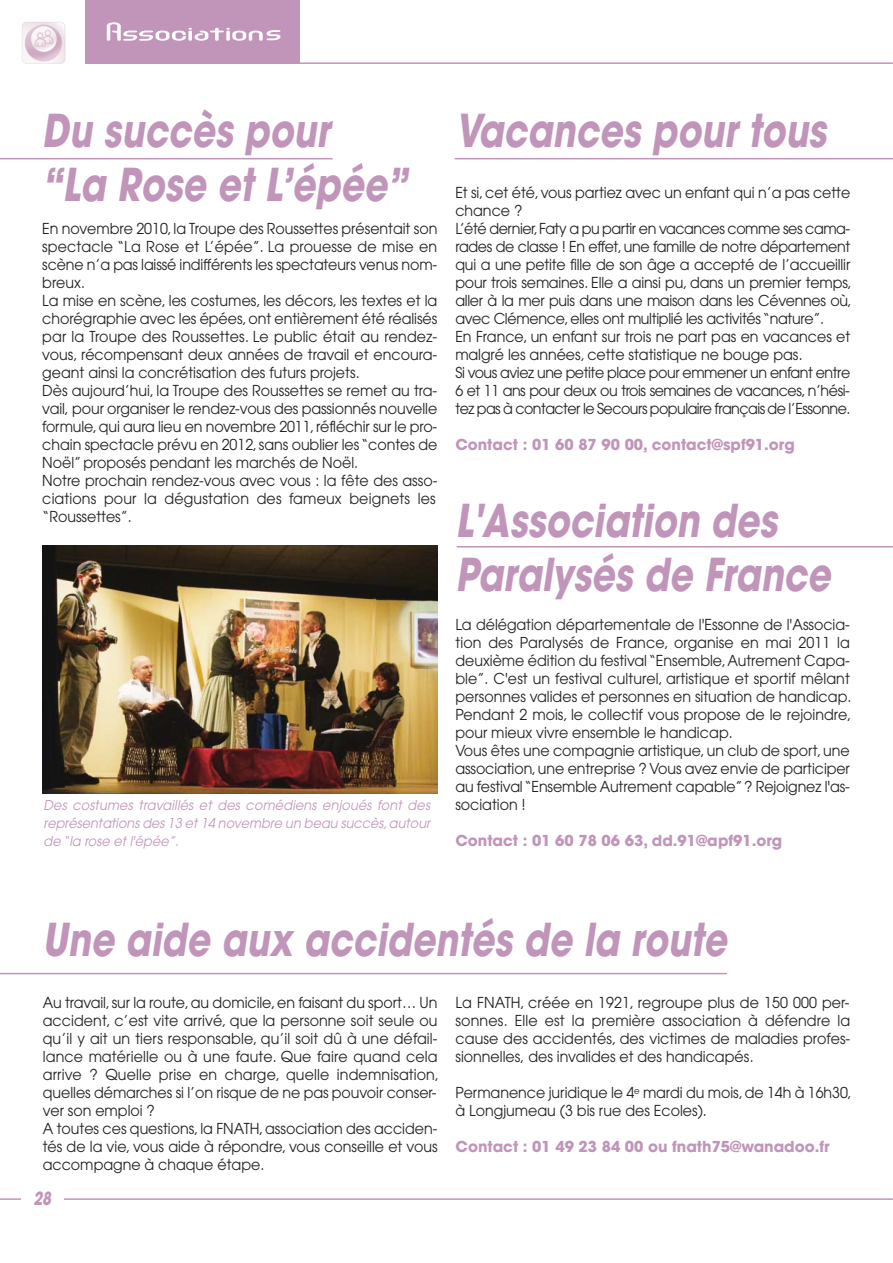
<style>
.page{position:relative;width:893px;height:1263px;background:#fff}
.page>*{position:absolute;margin:0;border:0;box-sizing:border-box;transform-origin:0 0}
.t1{font:italic 700 45px/54px "Avant Garde";letter-spacing:.005em;color:#c195ba;scale:.8 1}
.t2{font:italic 700 18px "Avant Garde";color:#c195ba;scale:.8 1}
.t3{font:15px/18px "Avant Garde";color:#231f20;scale:.95 1}
.t4{font:15px/18px "Avant Garde";letter-spacing:-.02em;color:#231f20;scale:.95 1}
.t5{font:700 15px "Avant Garde";color:#c195ba}
.t6{font:italic 13.5px/18px "Avant Garde";color:#c195ba;text-align:justify;scale:.95 1}
</style>
<div class="page">
<hr style="left:0;top:1198px;width:892px;height:2px;background:#c195ba">
<div style="left:21px;top:1178px;width:43px;height:43px;background:#fff"></div>
<hr style="left:0;top:158px;width:333px;height:1px;background:#c195ba">
<hr style="left:455px;top:158px;width:437px;height:1px;background:#c195ba">
<img style="left:22px;top:22px;width:44px;height:42px;border-radius:6px">
<div style="left:85px;top:0;width:214px;height:64px;background:#c195ba"></div>
<hr style="left:209px;top:62px;width:683px;height:2px;background:#c195ba">
<svg style="left:107px;top:22px;width:173px;height:19px"></svg>
<hr style="left:0;top:973px;width:727px;height:1px;background:#c195ba">
<img style="left:42px;top:545px;width:395px;height:249px">
<hr style="left:457px;top:546px;width:435px;height:2px;background:#c195ba">
<h1 class="t1" style="left:42px;top:108px;width:465px">Du succès pour “La Rose et L’épée”</h1>
<p class="t3" style="left:42px;top:221px;width:417px">En novembre 2010, la Troupe des Roussettes présentait son spectacle “La Rose et L’épée”. La prouesse de mise en scène n’a pas laissé indifférents les spectateurs venus nom&shy;breux.<br>La mise en scène, les costumes, les décors, les textes et la chorégraphie avec les épées, ont entièrement été réalisés par la Troupe des Roussettes. Le public était au rendez&shy;vous, récompensant deux années de travail et encoura&shy;geant ainsi la concrétisation des futurs projets.<br>Dès aujourd’hui, la Troupe des Roussettes se remet au tra&shy;vail, pour organiser le rendez-vous des passionnés nouvelle formule, qui aura lieu en novembre 2011, réfléchir sur le pro&shy;chain spectacle prévu en 2012, sans oublier les “contes de Noël” proposés pendant les marchés de Noël.<br>Notre prochain rendez-vous avec vous : la fête des asso&shy;ciations pour la dégustation des fameux beignets les “Roussettes”.</p>
<p class="t6" style="left:44px;top:797px;width:411px">Des costumes travaillés et des comédiens enjoués font des représentations des 13 et 14 novembre un beau succès,autour de “la rose et l'épée”.</p>
<h1 class="t1" style="left:455px;top:108px;width:473px">Vacances pour tous</h1>
<p class="t4" style="left:455px;top:185px;width:419px">Et si, cet été, vous partiez avec un enfant qui n’a pas cette chance ?<br>L’été dernier, Faty a pu partir en vacances comme ses cama&shy;rades de classe ! En effet, une famille de notre département qui a une petite fille de son âge a accepté de l’accueillir pour trois semaines. Elle a ainsi pu, dans un premier temps, aller à la mer puis dans une maison dans les Cévennes où, avec Clémence, elles ont multiplié les activités “nature”.<br>En France, un enfant sur trois ne part pas en vacances et malgré les années, cette statistique ne bouge pas.<br>Si vous aviez une petite place pour emmener un enfant entre 6 et 11 ans pour deux ou trois semaines de vacances, n’hési&shy;tez pas à contacter le Secours populaire français de l’Essonne.</p>
<p class="t5" style="left:455px;top:439px;width:341px">Contact : 01 60 87 90 00, contact@spf91.org</p>
<h1 class="t1" style="left:455px;top:498px;width:478px">L 'Association des<br>Paralysés de France</h1>
<p class="t3" style="left:455px;top:617px;width:418px">La délégation départementale de l'Essonne de l'Associa&shy;tion des Paralysés de France, organise en mai 2011 la deuxième édition du festival “Ensemble, Autrement Capa&shy;ble”. C'est un festival culturel, artistique et sportif mêlant personnes valides et personnes en situation de handicap.<br>Pendant 2 mois, le collectif vous propose de le rejoindre, pour mieux vivre ensemble le handicap.<br>Vous êtes une compagnie artistique, un club de sport, une association, une entreprise ? Vous avez envie de participer au festival “Ensemble Autrement capable” ? Rejoignez l'as&shy;sociation !</p>
<p class="t5" style="left:455px;top:835px;width:328px">Contact : 01 60 78 06 63, dd.91@apf91.org</p>
<h1 class="t1" style="left:43px;top:917px;width:864px">Une aide aux accidentés de la route</h1>
<p class="t3" style="left:43px;top:995px;width:419px">Au travail, sur la route, au domicile, en faisant du sport… Un accident, c’est vite arrivé, que la personne soit seule ou qu’il y ait un tiers responsable, qu’il soit dû à une défail&shy;lance matérielle ou à une faute. Que faire quand cela arrive ? Quelle prise en charge, quelle indemnisation, quelles démarches si l’on risque de ne pas pouvoir conser&shy;ver son emploi ?<br>A toutes ces questions, la FNATH, association des acciden&shy;tés de la vie, vous aide à répondre, vous conseille et vous accompagne à chaque étape.</p>
<p class="t3" style="left:456px;top:995px;width:417px;text-align:justify">La FNATH, créée en 1921, regroupe plus de 150 000 per&shy;sonnes. Elle est la première association à défendre la cause des accidentés, des victimes de maladies profes&shy;sionnelles, des invalides et des handicapés.</p>
<p class="t3" style="left:456px;top:1085px;width:419px">Permanence juridique le 4<sup>e</sup> mardi du mois, de 14h à 16h30, à Longjumeau (3 bis rue des Ecoles).</p>
<p class="t5" style="left:456px;top:1141px;width:375px">Contact : 01 49 23 84 00 ou fnath75@wanadoo.fr</p>
<p class="t2" style="left:33px;top:1191px;width:27px">28</p>
</div>
